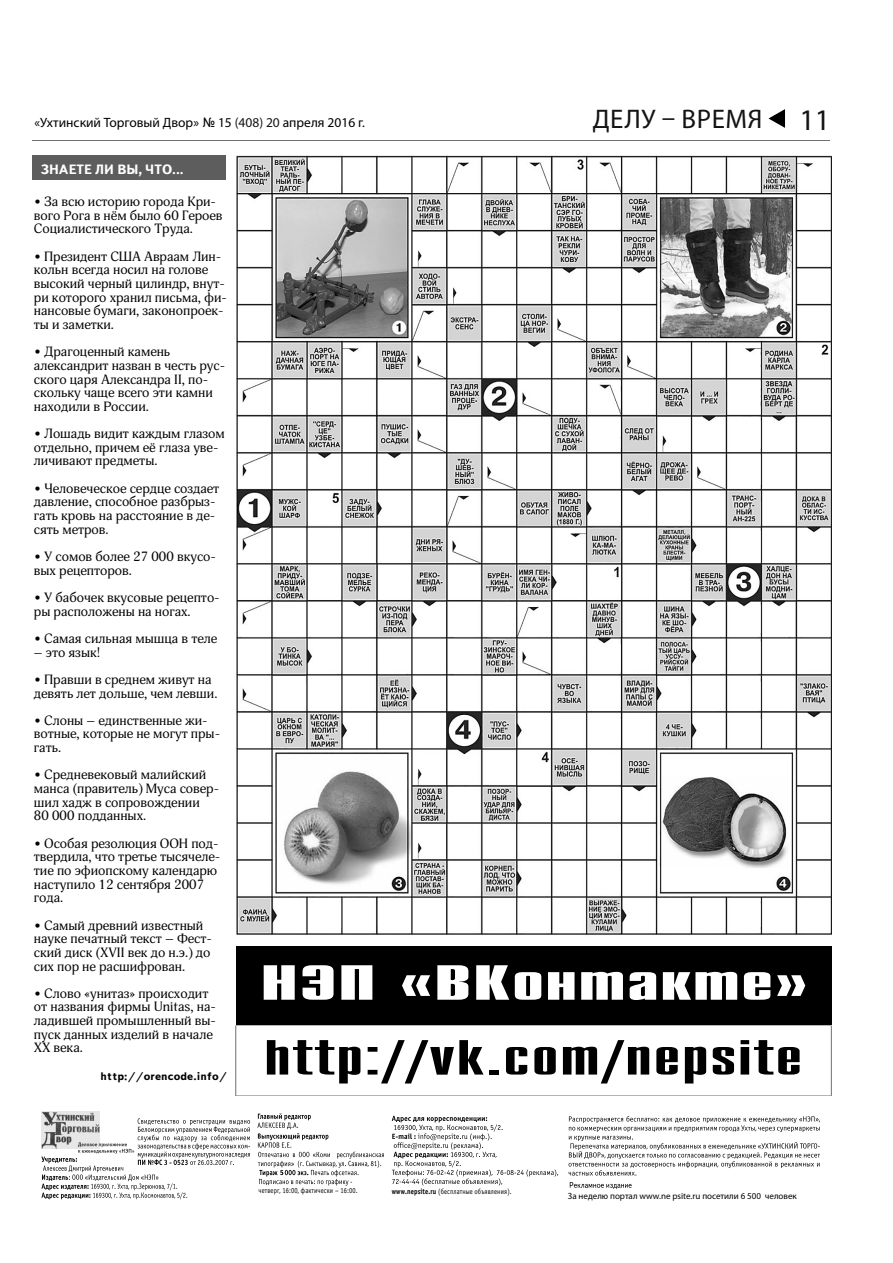
<style>
.page{position:relative;width:893px;height:1263px;background:#fff}
.page>*{position:absolute;margin:0;border:0;box-sizing:border-box;transform-origin:0 0}
.t1{font:49.2px "Compact C";color:#000;scale:2.08 1}
.t2{font:700 49.2px "Compact C";color:#fff;scale:1.94 1}
.t3{font:27px "Myriad Pro";letter-spacing:.02em;color:#141414}
.t4{font:13.5px "Myriad Pro";color:#000}
.t5{font:700 13.5px "Text Book C";color:#fff}
.t6{font:13.2px/13.6px "Adonis C";color:#000;scale:1.04 1}
.t7{font:700 11.25px "Text Book C";color:#000;scale:1.04 1}
.t8{font:9px "Myriad Pro";color:#000}
.t9{font:7.65px "Officina Sans C";letter-spacing:.02em;color:#000;scale:.84 1}
.s1{font-family:"Text Book C"}
.s2{color:#141414}
.s3{font-size:30px}
.s4{font-weight:700}
</style>
<div class="page">
<hr style="left:33px;top:140px;width:797px;height:1px;background:#717171">
<svg style="left:768px;top:109px;width:17px;height:19px"></svg>
<img style="left:41px;top:1111px;width:59px;height:7px">
<svg style="left:569px;top:1182px;width:62px;height:7px"></svg>
<svg style="left:568px;top:1116px;width:252px;height:60px"></svg>
<svg style="left:41px;top:1118px;width:209px;height:81px"></svg>
<svg style="left:392px;top:1116px;width:167px;height:70px"></svg>
<div style="left:33px;top:156px;width:193px;height:24px;background:#5d5d5d"></div>
<div style="left:503px;top:1178px;width:61px;height:9px;background:#fff"></div>
<svg style="left:257px;top:1113px;width:127px;height:73px"></svg>
<div style="left:236px;top:946px;width:595px;height:150px;background:#000"></div>
<div style="left:235px;top:1026px;width:596px;height:70px;background:#fff"></div>
<img style="left:236px;top:155px;width:595px;height:780px">
<p class="t4" style="left:34px;top:117px;width:332px">«Ухтинский Торговый Двор» <span class="s1">№</span>15 <span class="s2">(408) 20</span> апреля 2016 г.</p>
<h2 class="t3" style="left:592px;top:109px;width:239px">ДЕЛУ – ВРЕМЯ <span class="s3">11</span></h2>
<p class="t5" style="left:41px;top:164px;width:144px">ЗНАЕТЕ ЛИ ВЫ, ЧТО...</p>
<p class="t6" style="left:34px;top:196px;width:183px">• За всю историю города Кри&shy;вого Рога в нём было 60 Героев<br>Социалистического Труда.</p>
<p class="t6" style="left:34px;top:251px;width:187px">• Президент США Авраам Лин&shy;кольн всегда носил на голове высокий черный цилиндр, внут&shy;ри которого хранил письма, фи&shy;нансовые бумаги, законопроек&shy;ты и заметки.</p>
<p class="t6" style="left:34px;top:347px;width:185px">• Драгоценный камень александрит назван в честь рус&shy;ского царя Александра II, по&shy;скольку чаще всего эти камни находили в России.</p>
<p class="t6" style="left:34px;top:428px;width:185px">• Лошадь видит каждым глазом отдельно, причем её глаза уве&shy;личивают предметы.</p>
<p class="t6" style="left:34px;top:483px;width:180px">• Человеческое сердце создает давление, способное разбрыз&shy;гать кровь на расстояние в де&shy;сять метров.</p>
<p class="t6" style="left:34px;top:551px;width:177px">• У сомов более 27 000 вкусо&shy;вых рецепторов.</p>
<p class="t6" style="left:34px;top:592px;width:180px">• У бабочек вкусовые рецепто&shy;ры расположены на ногах.</p>
<p class="t6" style="left:34px;top:633px;width:178px">• Самая сильная мышца в теле</p>
<p class="t6" style="left:34px;top:647px;width:65px">– это язык!</p>
<p class="t6" style="left:34px;top:674px;width:178px">• Правши в среднем живут на девять лет дольше, чем левши.</p>
<p class="t6" style="left:34px;top:715px;width:180px">• Слоны – единственные жи&shy;вотные, которые не могут пры&shy;гать.</p>
<p class="t6" style="left:34px;top:770px;width:180px">• Средневековый малийский манса (правитель) Муса совер&shy;шил хадж в сопровождении<br>80 000 подданных.</p>
<p class="t6" style="left:34px;top:838px;width:181px">• Особая резолюция ООН под&shy;твердила, что третье тысячеле&shy;тие по эфиопскому календарю наступило 12 сентября 2007 года.</p>
<p class="t6" style="left:34px;top:920px;width:173px">• Самый древний известный науке печатный текст – Фест&shy;ский диск (XVII век до н.э.) до сих пор не расшифрован.</p>
<p class="t6" style="left:34px;top:988px;width:177px">• Слово «унитаз» происходит от названия фирмы Unitas, на&shy;ладившей промышленный вы&shy;пуск данных изделий в начале<br>XX века.</p>
<p class="t7" style="left:100px;top:1073px;width:123px">http://orencode.info/</p>
<h1 class="t2" style="left:260px;top:966px;width:284px">НЭП «ВКонтакте»</h1>
<h1 class="t1" style="left:263px;top:1039px;width:261px">http://vk.com/nepsite</h1>
<p class="t9" style="left:258px;top:1187px;width:119px">четверг, 16:00, фактически – 16:00.</p>
<p class="t9" style="left:392px;top:1188px;width:144px"><span class="s4">www.nepsite.ru</span> (бесплатные объявления).</p>
<p class="t8" style="left:568px;top:1193px;width:230px">За неделю портал www.ne psite.ru посетили 6 500 человек</p>
</div>
